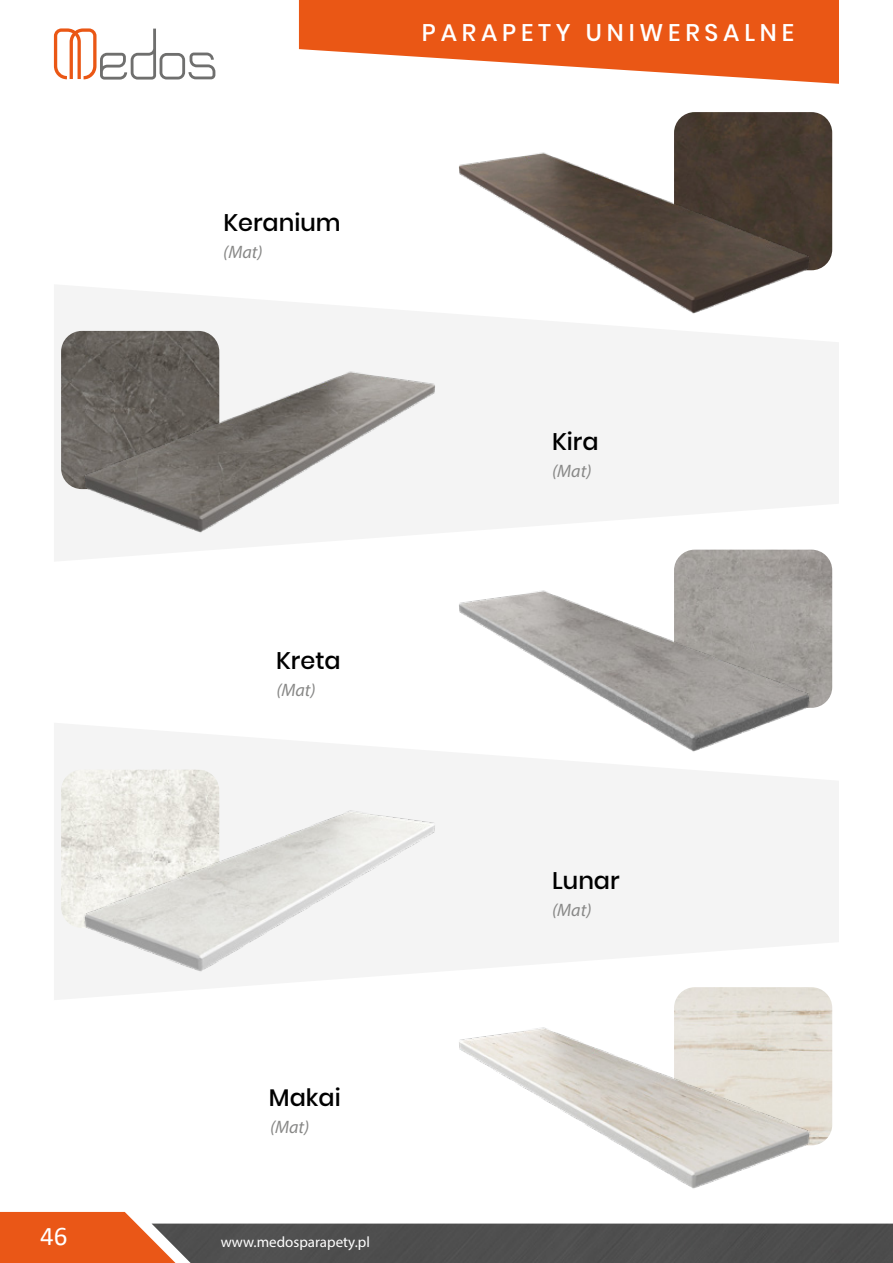
<style>
.page{position:relative;width:893px;height:1263px;background:#fff}
.page>*{position:absolute;margin:0;border:0;box-sizing:border-box;transform-origin:0 0}
.t1{font:27px "Calibri";color:#fff}
.t2{font:500 24px "Poppins";color:#000}
.t3{font:500 24px "Poppins";letter-spacing:.2em;color:#fff}
.t4{font:italic 18px "Myriad Pro";color:#878786}
.t5{font:15px "Myriad Pro";color:#fff}
</style>
<div class="page">
<div style="left:188px;top:1223px;width:705px;height:40px;background:#4e4e4e"></div>
<svg style="left:54px;top:285px;width:785px;height:276px;fill:#f4f4f4"></svg>
<svg style="left:54px;top:723px;width:785px;height:277px;fill:#f4f4f4"></svg>
<svg style="left:0;top:1212px;width:188px;height:51px;background:#e26c39"></svg>
<svg style="left:54px;top:28px;width:161px;height:52px"></svg>
<img style="left:447px;top:112px;width:385px;height:266px">
<img style="left:447px;top:979px;width:385px;height:274px">
<img style="left:62px;top:762px;width:385px;height:238px">
<img style="left:447px;top:542px;width:385px;height:273px">
<img style="left:62px;top:323px;width:385px;height:238px">
<svg style="left:299px;top:0;width:540px;height:84px;fill:#ea5715"></svg>
<p class="t2" style="left:223px;top:209px;width:119px">Keranium</p>
<p class="t4" style="left:223px;top:241px;width:41px">(Mat)</p>
<p class="t2" style="left:276px;top:647px;width:66px">Kreta</p>
<p class="t4" style="left:276px;top:679px;width:41px">(Mat)</p>
<p class="t3" style="left:422px;top:19px;width:374px">PARAPETY UNIWERSALNE</p>
<p class="t2" style="left:552px;top:428px;width:48px">Kira</p>
<p class="t4" style="left:552px;top:460px;width:41px">(Mat)</p>
<p class="t2" style="left:269px;top:1084px;width:73px">Makai</p>
<p class="t4" style="left:270px;top:1116px;width:41px">(Mat)</p>
<p class="t1" style="left:40px;top:1217px;width:29px">46</p>
<p class="t5" style="left:221px;top:1233px;width:151px">www.medosparapety.pl</p>
<p class="t2" style="left:552px;top:866px;width:69px">Lunar</p>
<p class="t4" style="left:552px;top:898px;width:41px">(Mat)</p>
</div>
